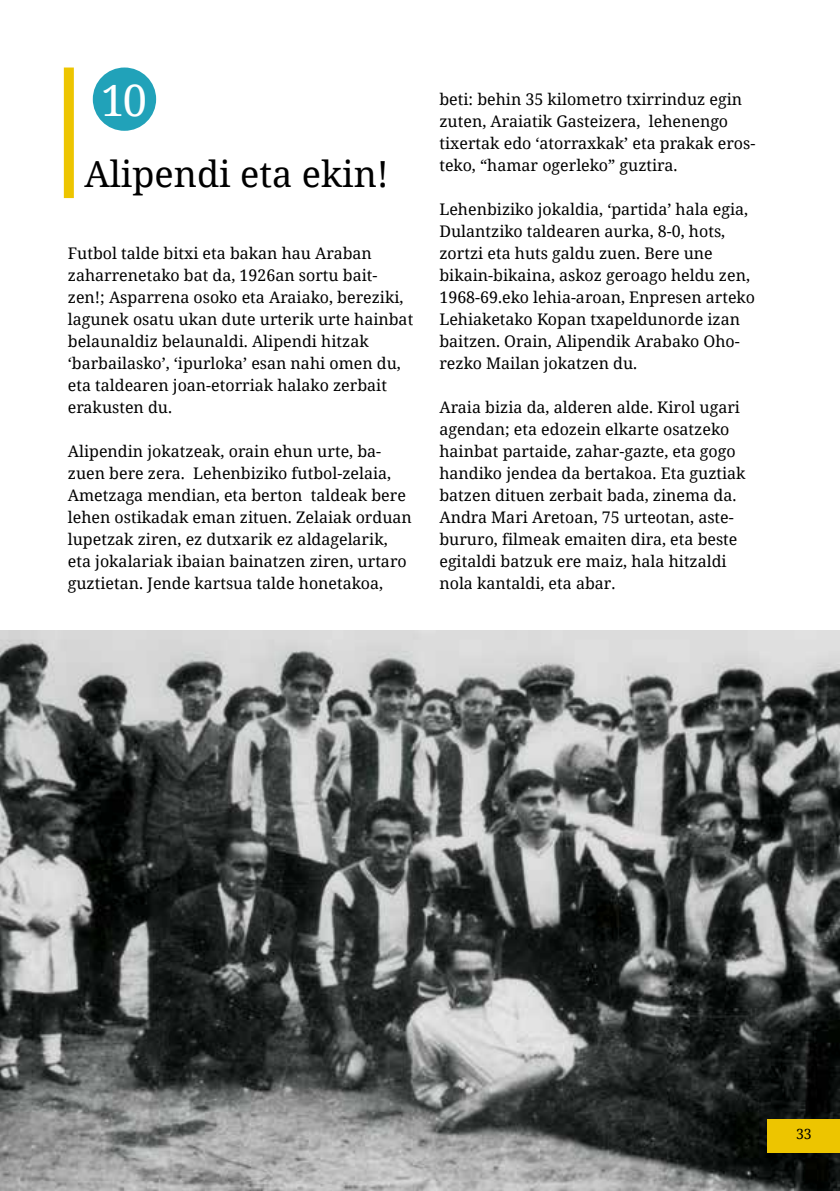
<style>
.page{position:relative;width:840px;height:1191px;background:#fff}
.page>*{position:absolute;margin:0;border:0;box-sizing:border-box;transform-origin:0 0}
.t1{font:43.2px "Noto Serif";color:#fff}
.t2{font:36px "Noto Serif";color:#000}
.t3{font:16px/22px "Noto Serif";color:#000}
.t4{font:14px "Noto Serif";color:#000}
</style>
<div class="page">
<div style="left:93px;top:67px;width:63px;height:64px;background:#21a2b9;border-radius:50%"></div>
<div style="left:64px;top:67px;width:10px;height:131px;background:#edc500"></div>
<img style="left:0;top:630px;width:839px;height:561px">
<div style="left:767px;top:1119px;width:72px;height:33px;background:#edc500"></div>
<h1 class="t1" style="left:101px;top:70px;width:48px">10</h1>
<h2 class="t2" style="left:84px;top:149px;width:306px">Alipendi eta ekin!</h2>
<p class="t3" style="left:68px;top:242px;width:347px">Futbol talde bitxi eta bakan hau Araban zaharrenetako bat da, 1926an sortu bait&shy;zen!; Asparrena osoko eta Araiako, bereziki, lagunek osatu ukan dute urterik urte hainbat belaunaldiz belaunaldi. Alipendi hitzak ‘barbailasko’, ‘ipurloka’ esan nahi omen du, eta taldearen joan-etorriak halako zerbait erakusten du.</p>
<p class="t3" style="left:68px;top:440px;width:345px">Alipendin jokatzeak, orain ehun urte, ba&shy;zuen bere zera. Lehenbiziko futbol-zelaia, Ametzaga mendian, eta berton taldeak bere lehen ostikadak eman zituen. Zelaiak orduan lupetzak ziren, ez dutxarik ez aldagelarik, eta jokalariak ibaian bainatzen ziren, urtaro guztietan. Jende kartsua talde honetakoa,</p>
<p class="t3" style="left:439px;top:88px;width:317px">beti: behin 35 kilometro txirrinduz egin zuten, Araiatik Gasteizera, lehenengo tixertak edo ‘atorraxkak’ eta prakak eros&shy;teko, “hamar ogerleko” guztira.</p>
<p class="t3" style="left:439px;top:198px;width:317px">Lehenbiziko jokaldia, ‘partida’ hala egia, Dulantziko taldearen aurka, 8-0, hots, zortzi eta huts galdu zuen. Bere une bikain-bikaina, askoz geroago heldu zen, 1968-69.eko lehia-aroan, Enpresen arteko Lehiaketako Kopan txapeldunorde izan baitzen. Orain, Alipendik Arabako Oho&shy;rezko Mailan jokatzen du.</p>
<p class="t3" style="left:439px;top:396px;width:307px">Araia bizia da, alderen alde. Kirol ugari agendan; eta edozein elkarte osatzeko hainbat partaide, zahar-gazte, eta gogo handiko jendea da bertakoa. Eta guztiak batzen dituen zerbait bada, zinema da.<br>Andra Mari Aretoan, 75 urteotan, aste&shy;bururo, filmeak emaiten dira, eta beste egitaldi batzuk ere maiz, hala hitzaldi nola kantaldi, eta abar.</p>
<p class="t4" style="left:795px;top:1124px;width:17px">33</p>
</div>
